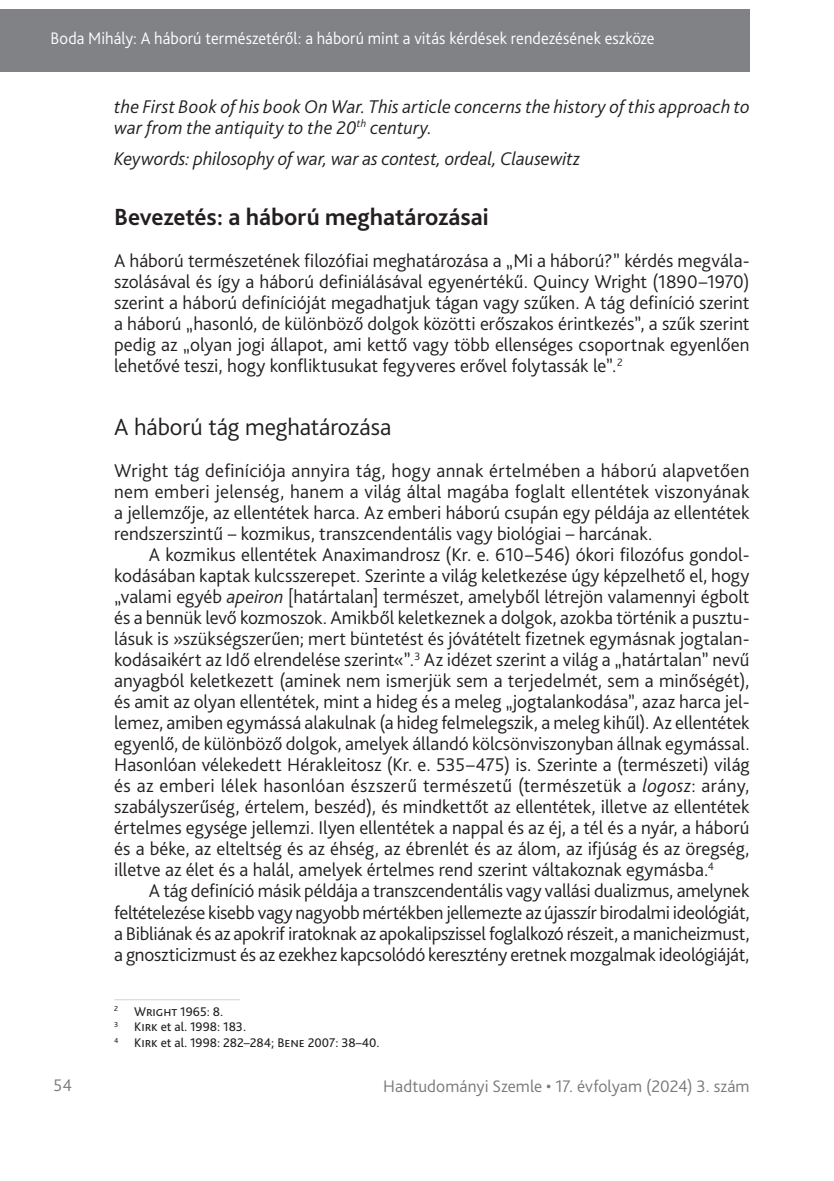
<style>
.page{position:relative;width:834px;height:1181px;background:#fff}
.page>*{position:absolute;margin:0;border:0;box-sizing:border-box;transform-origin:0 0}
._1_1__Head{font:700 24.5px "Bliss Pro";color:#231f20}
._1_1_1__Head{font:300 24.5px "Bliss Pro";color:#231f20}
._1__Body{font:300 19.25px/21px "Bliss Pro";letter-spacing:-.005em;color:#231f20;text-align:justify}
._2__Body_1st_paragraph{font:300 19.25px/21px "Bliss Pro";letter-spacing:.005em;color:#231f20;text-align:justify}
._3__Abstract{font:italic 300 19.25px/21px "Bliss Pro";letter-spacing:.015em;color:#231f20}
._3__Key_Abstract{font:italic 300 19.25px "Bliss Pro";color:#231f20}
.t1{font:300 17.5px "Bliss Pro";letter-spacing:.01em;color:#fff;scale:.95 1}
.t2{font:300 17.5px "Bliss Pro";letter-spacing:.005em;color:#767a7c}
.Lábjegyzet{font:13.12px "Bliss Pro";color:#231f20}
.s1{font-style:italic}
</style>
<div class="page">
<div style="left:0;top:9px;width:749px;height:63px;background:#808285"></div>
<hr style="left:114px;top:999px;width:126px;height:1px;background:#d1d2d4">
<p class="t1" style="left:51px;top:27px;width:637px">Boda Mihály: A háború természetéről: a háború mint a vitás kérdések rendezésének eszköze</p>
<p class="_3__Abstract" style="left:114px;top:95px;width:637px">the First Book of his book On War. This article concerns the history of this approach to war from the antiquity to the 20<sup>th</sup> century.</p>
<p class="_3__Key_Abstract" style="left:114px;top:146px;width:468px">Keywords: philosophy of war, war as contest, ordeal, Clausewitz</p>
<p class="_1_1__Head" style="left:114px;top:202px;width:376px">Bevezetés: a háború meghatározásai</p>
<p class="_2__Body_1st_paragraph" style="left:114px;top:250px;width:637px">A háború természetének filozófiai meghatározása a „Mi a háború?” kérdés megvála&shy;szolásával és így a háború definiálásával egyenértékű. Quincy Wright (1890–1970) szerint a háború definícióját megadhatjuk tágan vagy szűken. A tág definíció szerint a háború „hasonló, de különböző dolgok közötti erőszakos érintkezés”, a szűk szerint pedig az „olyan jogi állapot, ami kettő vagy több ellenséges csoportnak egyenlően lehetővé teszi, hogy konfliktusukat fegyveres erővel folytassák le”.<sup>2</sup></p>
<p class="_1_1_1__Head" style="left:114px;top:412px;width:278px">A háború tág meghatározása</p>
<p class="_2__Body_1st_paragraph" style="left:114px;top:460px;width:637px">Wright tág definíciója annyira tág, hogy annak értelmében a háború alapvetően nem emberi jelenség, hanem a világ által magába foglalt ellentétek viszonyának a jellemzője, az ellentétek harca. Az emberi háború csupán egy példája az ellentétek rendszerszintű – kozmikus, transzcendentális vagy biológiai – harcának.</p>
<p class="_1__Body" style="left:114px;top:544px;width:637px;text-indent:35px">A kozmikus ellentétek Anaximandrosz (Kr. e. 610–546) ókori filozófus gondol&shy;kodásában kaptak kulcsszerepet. Szerinte a világ keletkezése úgy képzelhető el, hogy „valami egyéb <span class="s1">apeiron</span> [határtalan] természet, amelyből létrejön valamennyi égbolt és a bennük levő kozmoszok. Amikből keletkeznek a dolgok, azokba történik a pusztu&shy;lásuk is »szükségszerűen; mert büntetést és jóvátételt fizetnek egymásnak jogtalan&shy;kodásaikért az Idő elrendelése szerint«”.<sup>3</sup> Az idézet szerint a világ a „határtalan” nevű anyagból keletkezett (aminek nem ismerjük sem a terjedelmét, sem a minőségét), és amit az olyan ellentétek, mint a hideg és a meleg „jogtalankodása”, azaz harca jel&shy;lemez, amiben egymássá alakulnak (a hideg felmelegszik, a meleg kihűl). Az ellentétek egyenlő, de különböző dolgok, amelyek állandó kölcsönviszonyban állnak egymással.<br>Hasonlóan vélekedett Hérakleitosz (Kr. e. 535–475) is. Szerinte a (természeti) világ és az emberi lélek hasonlóan észszerű természetű (természetük a <span class="s1">logosz</span>: arány, szabályszerűség, értelem, beszéd), és mindkettőt az ellentétek, illetve az ellentétek értelmes egysége jellemzi. Ilyen ellentétek a nappal és az éj, a tél és a nyár, a háború és a béke, az elteltség és az éhség, az ébrenlét és az álom, az ifjúság és az öregség, illetve az élet és a halál, amelyek értelmes rend szerint váltakoznak egymásba.<sup>4</sup></p>
<p class="_1__Body" style="left:114px;top:880px;width:637px;text-indent:35px">A tág definíció másik példája a transzcendentális vagy vallási dualizmus, amelynek feltételezése kisebb vagy nagyobb mértékben jellemezte az újasszír birodalmi ideológiát, a Bibliának és az apokrif iratoknak az apokalipszissel foglalkozó részeit, a manicheizmust, a gnoszticizmust és az ezekhez kapcsolódó keresztény eretnek mozgalmak ideológiáját,</p>
<p class="Lábjegyzet" style="left:114px;top:1003px;width:110px"><sup>2</sup> Wright 1965: 8.</p>
<p class="Lábjegyzet" style="left:114px;top:1018px;width:133px"><sup>3</sup> Kirk et al. 1998: 183.</p>
<p class="Lábjegyzet" style="left:114px;top:1034px;width:267px"><sup>4</sup> Kirk et al. 1998: 282–284; Bene 2007: 38–40.</p>
<p class="t2" style="left:53px;top:1074px;width:20px">54</p>
<p class="t2" style="left:383px;top:1075px;width:368px">Hadtudományi Szemle • 17. évfolyam (2024) 3. szám</p>
</div>
